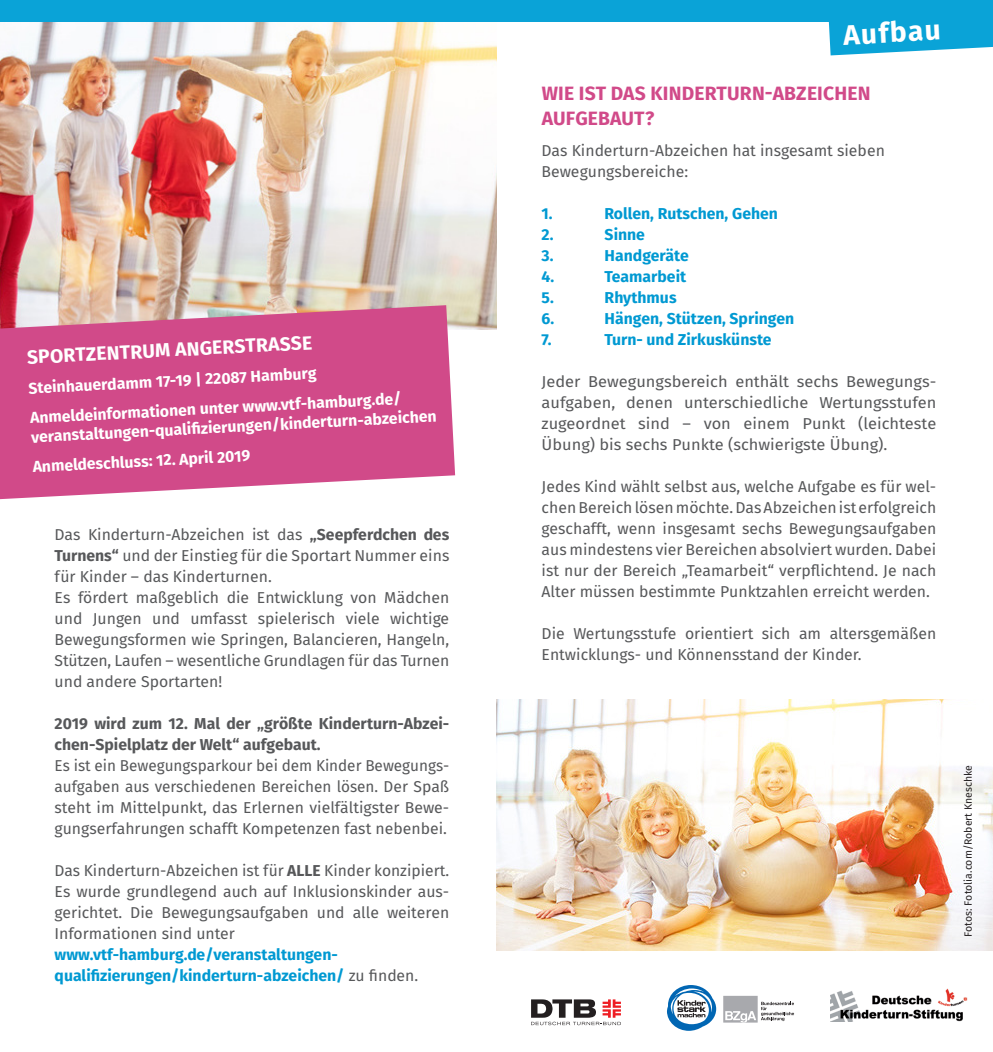
<style>
.page{position:relative;width:993px;height:1052px;background:#fff}
.page>*{position:absolute;margin:0;border:0;box-sizing:border-box;transform-origin:0 0}
.t1{font:700 28px "Fira Sans";color:#fff}
.t2{font:700 19.25px/24.5px "Fira Sans";letter-spacing:.01em;color:#d14a89}
.t3{font:700 19.25px "Fira Sans";color:#fff}
.t4{font:15.75px/21px "Fira Sans";color:#57585a}
.t5{font:700 15.75px/21px "Fira Sans";color:#0099d2}
.t6{font:15.75px/21px "Fira Sans";color:#57585a;text-align:justify;scale:1.04 1}
.t7{font:700 15.75px/29.8px "Fira Sans";color:#fff}
.t8{font:700 15.75px/21px "Fira Sans";color:#57585a}
.t9{font:10.5px "Fira Sans";color:#231f20}
.s1{font-weight:700}
.s2{font-weight:400;color:#57585a}
</style>
<div class="page">
<img style="left:496px;top:699px;width:496px;height:251px">
<img style="left:0;top:21px;width:496px;height:309px">
<svg style="left:0;top:305px;width:455px;height:194px;background:#d45d93"></svg>
<div style="left:0;top:0;width:992px;height:21px;background:#0aa3d7"></div>
<svg style="left:827px;top:21px;width:165px;height:34px;background:#28aedb"></svg>
<svg style="left:531px;top:999px;width:89px;height:26px"></svg>
<svg style="left:667px;top:985px;width:49px;height:45px"></svg>
<div style="left:723px;top:996px;width:34px;height:26px;background:#a8a9ad"></div>
<svg style="left:725px;top:1002px;width:68px;height:20px"></svg>
<img style="left:830px;top:988px;width:137px;height:34px">
<p class="t3" style="left:26px;top:344px;width:287px;rotate:-3deg">SPORTZENTRUM ANGERSTRASSE</p>
<p class="t7" style="left:28px;top:373px;width:373px;rotate:-3deg">Steinhauerdamm 17-19 | 22087 Hamburg<br>Anmeldeinformationen unter www.vtf-hamburg.de/</p>
<p class="t7" style="left:30px;top:422px;width:407px;rotate:-3deg">veranstaltungen-qualifi zierungen/kinderturn-abzeichen<br>Anmeldeschluss: 12. April 2019</p>
<p class="t4" style="left:55px;top:524px;width:396px">Das Kinderturn-Abzeichen ist das <span class="s1">„Seepferdchen des Turnens“</span> und der Einstieg für die Sportart Nummer eins für Kinder – das Kinderturnen.<br>Es fördert maßgeblich die Entwicklung von Mädchen und Jungen und umfasst spielerisch viele wichtige Bewegungsformen wie Springen, Balancieren, Hangeln, Stützen, Laufen – wesentliche Grundlagen für das Turnen und andere Sportarten!</p>
<p class="t8" style="left:55px;top:713px;width:396px">2019 wird zum 12. Mal der „größte Kinderturn-Abzei&shy;chen-Spielplatz der Welt“ aufgebaut.</p>
<p class="t4" style="left:55px;top:755px;width:396px;text-align:justify">Es ist ein Bewegungsparkour bei dem Kinder Bewegungs&shy;aufgaben aus verschiedenen Bereichen lösen. Der Spaß steht im Mittelpunkt, das Erlernen vielfältigster Bewe&shy;gungserfahrungen schafft Kompetenzen fast nebenbei.</p>
<p class="t4" style="left:55px;top:860px;width:396px;text-align:justify">Das Kinderturn-Abzeichen ist für <span class="s1">ALLE</span> Kinder konzipiert.<br>Es wurde grundlegend auch auf Inklusionskinder aus&shy;gerichtet. Die Bewegungsaufgaben und alle weiteren Informationen sind unter</p>
<p class="t5" style="left:55px;top:944px;width:365px">www.vtf-hamburg.de/veranstaltungen&shy;qualifizierungen/kinderturn-abzeichen/ <span class="s2">zu finden.</span></p>
<h1 class="t1" style="left:842px;top:15px;width:99px;rotate:-3deg">Aufbau</h1>
<p class="t2" style="left:541px;top:81px;width:330px">WIE IST DAS KINDERTURN-ABZEICHEN<br>AUFGEBAUT?</p>
<p class="t4" style="left:541px;top:140px;width:345px">Das Kinderturn-Abzeichen hat insgesamt sieben<br>Bewegungsbereiche:</p>
<p class="t5" style="left:541px;top:203px;width:13px">1.</p>
<p class="t5" style="left:604px;top:203px;width:175px">Rollen, Rutschen, Gehen</p>
<p class="t5" style="left:541px;top:224px;width:13px">2.</p>
<p class="t5" style="left:604px;top:224px;width:42px">Sinne</p>
<p class="t5" style="left:541px;top:245px;width:13px">3.</p>
<p class="t5" style="left:604px;top:245px;width:86px">Handgeräte</p>
<p class="t5" style="left:541px;top:266px;width:14px">4.</p>
<p class="t5" style="left:604px;top:266px;width:83px">Teamarbeit</p>
<p class="t5" style="left:541px;top:287px;width:14px">5.</p>
<p class="t5" style="left:604px;top:287px;width:73px">Rhythmus</p>
<p class="t5" style="left:541px;top:308px;width:14px">6.</p>
<p class="t5" style="left:604px;top:308px;width:191px">Hängen, Stützen, Springen</p>
<p class="t5" style="left:541px;top:329px;width:11px">7.</p>
<p class="t5" style="left:604px;top:329px;width:168px">Turn- und Zirkuskünste</p>
<p class="t6" style="left:541px;top:371px;width:381px">Jeder Bewegungsbereich enthält sechs Bewegungs&shy;aufgaben, denen unterschiedliche Wertungsstufen zugeordnet sind – von einem Punkt (leichteste Übung) bis sechs Punkte (schwierigste Übung).</p>
<p class="t4" style="left:541px;top:476px;width:396px;text-align:justify">Jedes Kind wählt selbst aus, welche Aufgabe es für wel&shy;chen Bereich lösen möchte. Das Abzeichen ist erfolgreich geschafft, wenn insgesamt sechs Bewegungsaufgaben aus mindestens vier Bereichen absolviert wurden. Dabei ist nur der Bereich „Teamarbeit“ verpflichtend. Je nach Alter müssen bestimmte Punktzahlen erreicht werden.</p>
<p class="t4" style="left:541px;top:623px;width:396px">Die Wertungsstufe orientiert sich am altersgemäßen<br>Entwicklungs- und Könnensstand der Kinder.</p>
<p class="t9" style="left:960px;top:936px;width:173px;rotate:-90deg">Fotos: Fotolia.com/Robert Kneschke</p>
</div>
